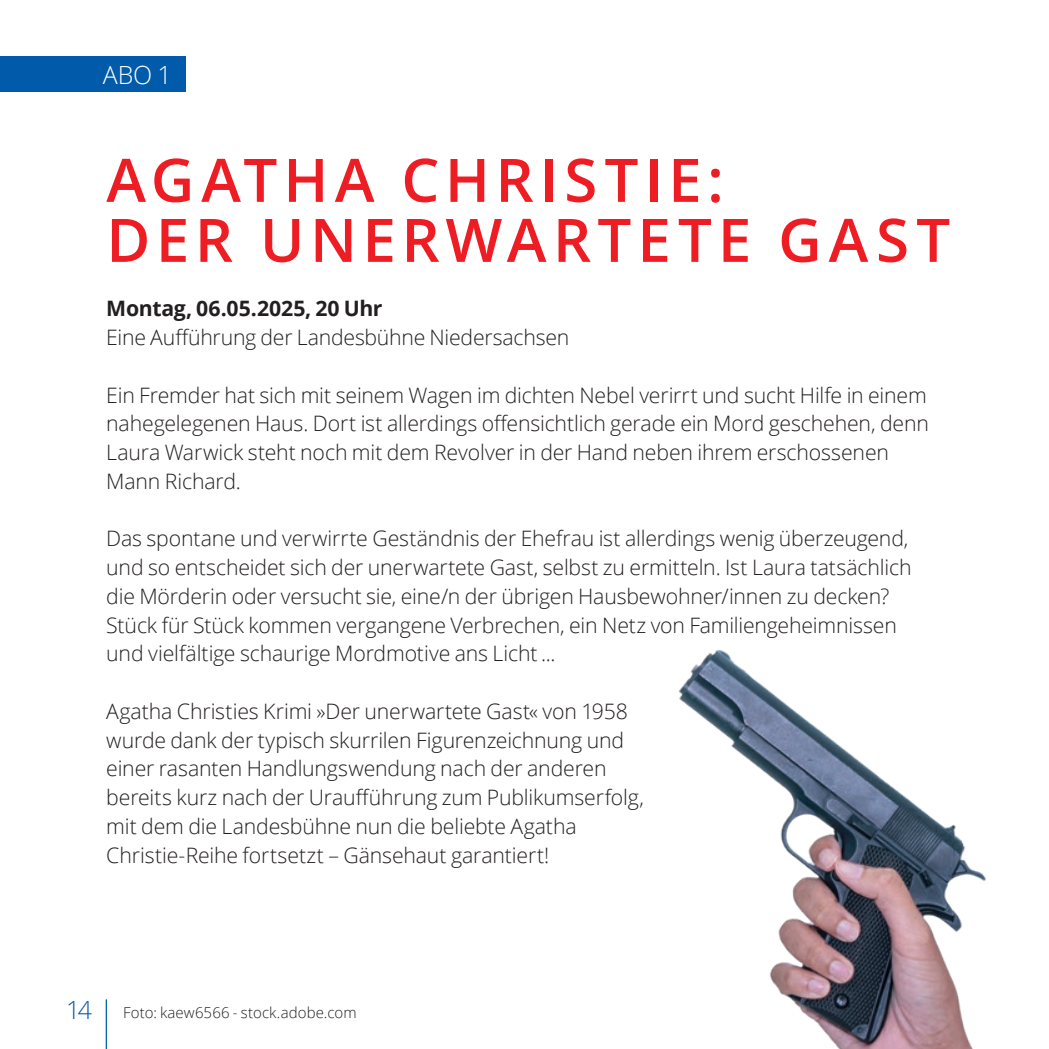
<style>
.page{position:relative;width:1049px;height:1049px;background:#fff}
.page>*{position:absolute;margin:0;border:0;box-sizing:border-box;transform-origin:0 0}
.t1{font:600 60px/60px "Open Sans";letter-spacing:.1em;color:#ee1d23}
.t2{font:300 25px "Open Sans";color:#fff}
.t3{font:300 25px "Open Sans";color:#015aaa}
.t4{font:300 21.25px/28.8px "Open Sans";letter-spacing:-.01em;color:#231f20}
.t5{font:700 21.25px "Open Sans";letter-spacing:-.01em;color:#231f20}
.t6{font:300 15px "Open Sans";letter-spacing:.01em;color:#231f20}
</style>
<div class="page">
<hr style="left:106px;top:999px;width:1px;height:50px;background:#015aaa">
<div style="left:0;top:57px;width:186px;height:35px;background:#015aaa"></div>
<img style="left:679px;top:650px;width:307px;height:399px">
<p class="t2" style="left:103px;top:58px;width:71px">ABO 1</p>
<h1 class="t1" style="left:106px;top:149px;width:845px">AGATHA CHRISTIE:<br>DER UNERWARTETE GAST</h1>
<p class="t5" style="left:106px;top:294px;width:278px">Montag, 06.05.2025, 20 Uhr</p>
<p class="t4" style="left:106px;top:322px;width:465px">Eine Aufführung der Landesbühne Niedersachsen</p>
<p class="t4" style="left:106px;top:380px;width:824px">Ein Fremder hat sich mit seinem Wagen im dichten Nebel verirrt und sucht Hilfe in einem nahegelegenen Haus. Dort ist allerdings offensichtlich gerade ein Mord geschehen, denn Laura Warwick steht noch mit dem Revolver in der Hand neben ihrem erschossenen Mann Richard.</p>
<p class="t4" style="left:106px;top:524px;width:807px">Das spontane und verwirrte Geständnis der Ehefrau ist allerdings wenig überzeugend, und so entscheidet sich der unerwartete Gast, selbst zu ermitteln. Ist Laura tatsächlich die Mörderin oder versucht sie, eine/n der übrigen Hausbewohner/innen zu decken?<br>Stück für Stück kommen vergangene Verbrechen, ein Netz von Familiengeheimnissen und vielfältige schaurige Mordmotive ans Licht ...</p>
<p class="t4" style="left:106px;top:696px;width:539px">Agatha Christies Krimi »Der unerwartete Gast« von 1958 wurde dank der typisch skurrilen Figurenzeichnung und einer rasanten Handlungswendung nach der anderen bereits kurz nach der Uraufführung zum Publikumserfolg, mit dem die Landesbühne nun die beliebte Agatha Christie-Reihe fortsetzt – Gänsehaut garantiert!</p>
<p class="t3" style="left:66px;top:992px;width:28px">14</p>
<p class="t6" style="left:123px;top:1002px;width:235px">Foto: kaew6566 - stock.adobe.com</p>
</div>
